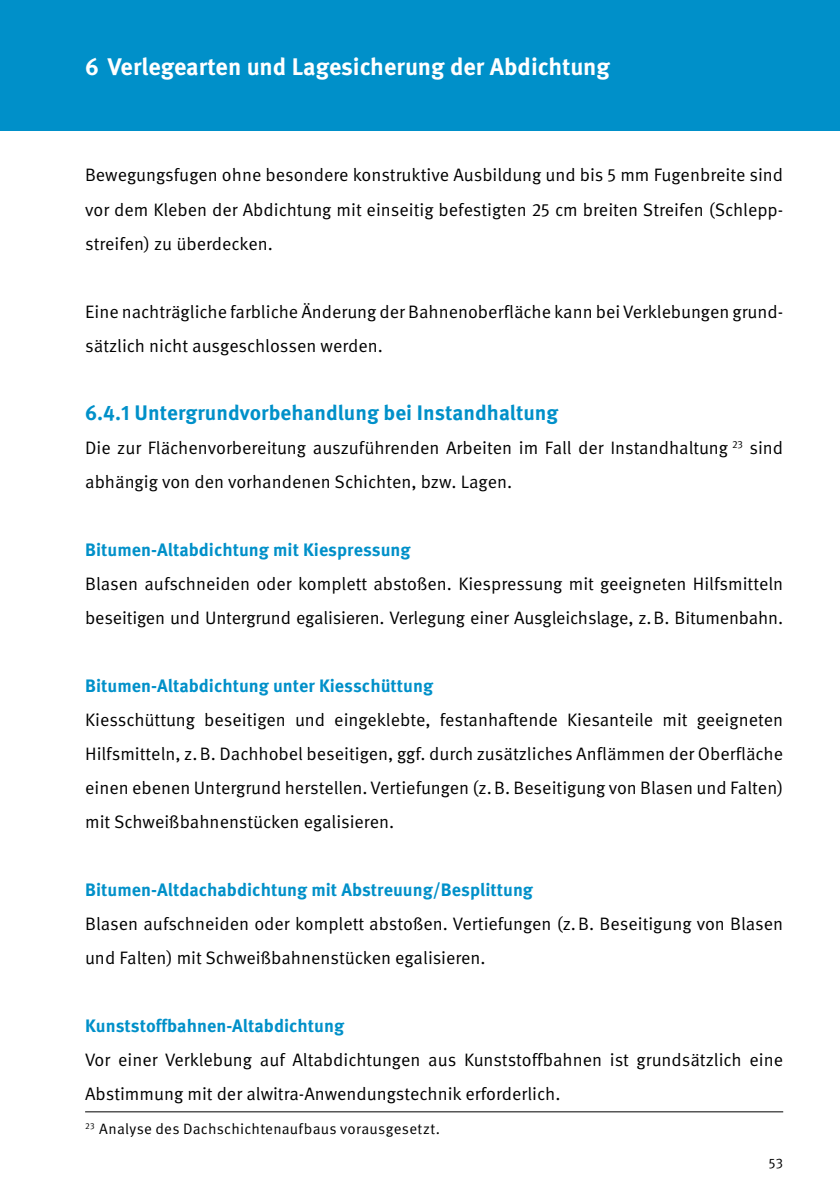
<style>
.page{position:relative;width:840px;height:1191px;background:#fff}
.page>*{position:absolute;margin:0;border:0;box-sizing:border-box;transform-origin:0 0}
.t1{font:700 24px "Meta Pro";color:#fff}
.t2{font:700 21px "Meta Pro";color:#0090c9}
.t3{font:18px/34px "Meta Pro";color:#000}
.t4{font:700 18px "Meta Pro";color:#0090c9}
.t5{font:15px "Meta Pro";letter-spacing:.015em;color:#000}
.t6{font:14px "Meta Pro";color:#000}
</style>
<div class="page">
<div style="left:0;top:0;width:839px;height:130px;background:#0090c9"></div>
<hr style="left:85px;top:1111px;width:697px;height:1px;background:#000">
<h1 class="t1" style="left:85px;top:51px;width:526px">6 Verlegearten und Lagesicherung der Abdichtung</h1>
<p class="t3" style="left:85px;top:159px;width:699px;text-align:justify">Bewegungsfugen ohne besondere konstruktive Ausbildung und bis 5 mm Fugenbreite sind vor dem Kleben der Abdichtung mit einseitig befestigten 25 cm breiten Streifen (Schlepp&shy;streifen) zu überdecken.</p>
<p class="t3" style="left:85px;top:295px;width:699px">Eine nachträgliche farbliche Änderung der Bahnenoberfläche kann bei Verklebungen grund&shy;sätzlich nicht ausgeschlossen werden.</p>
<p class="t2" style="left:85px;top:399px;width:474px">6.4.1 Untergrundvorbehandlung bei Instandhaltung</p>
<p class="t3" style="left:85px;top:431px;width:699px">Die zur Flächenvorbereitung auszuführenden Arbeiten im Fall der Instandhaltung <sup>23</sup> sind abhängig von den vorhandenen Schichten, bzw. Lagen.</p>
<p class="t4" style="left:85px;top:538px;width:327px">Bitumen-Altabdichtung mit Kiespressung</p>
<p class="t3" style="left:85px;top:567px;width:699px">Blasen aufschneiden oder komplett abstoßen. Kiespressung mit geeigneten Hilfsmitteln beseitigen und Untergrund egalisieren. Verlegung einer Ausgleichslage, z.B. Bitumenbahn.</p>
<p class="t4" style="left:85px;top:674px;width:349px">Bitumen-Altabdichtung unter Kiesschüttung</p>
<p class="t3" style="left:85px;top:703px;width:699px;text-align:justify">Kiesschüttung beseitigen und eingeklebte, festanhaftende Kiesanteile mit geeigneten Hilfsmitteln, z.B. Dachhobel beseitigen, ggf. durch zusätzliches Anflämmen der Oberfläche einen ebenen Untergrund herstellen. Vertiefungen (z.B. Beseitigung von Blasen und Falten) mit Schweißbahnenstücken egalisieren.</p>
<p class="t4" style="left:85px;top:878px;width:449px">Bitumen-Altdachabdichtung mit Abstreuung/Besplittung</p>
<p class="t3" style="left:85px;top:907px;width:699px">Blasen aufschneiden oder komplett abstoßen. Vertiefungen (z.B. Beseitigung von Blasen und Falten) mit Schweißbahnenstücken egalisieren.</p>
<p class="t4" style="left:85px;top:1014px;width:260px">Kunststoffbahnen-Altabdichtung</p>
<p class="t3" style="left:85px;top:1043px;width:699px">Vor einer Verklebung auf Altabdichtungen aus Kunststoffbahnen ist grundsätzlich eine<br>Abstimmung mit der alwitra-Anwendungstechnik erforderlich.</p>
<p class="t5" style="left:85px;top:1119px;width:356px"><sup>23</sup> Analyse des Dachschichtenaufbaus vorausgesetzt.</p>
<p class="t6" style="left:768px;top:1154px;width:16px">53</p>
</div>
